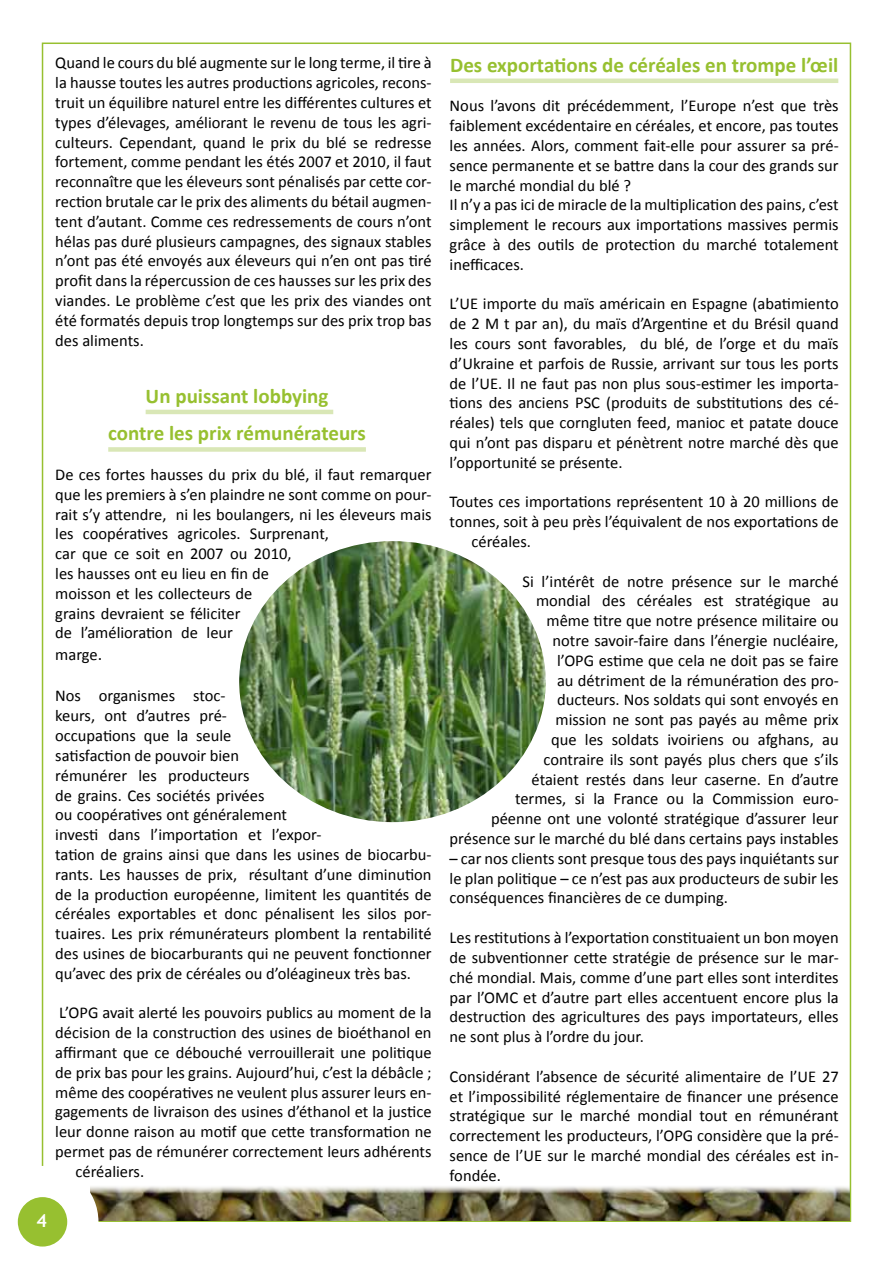
<style>
.page{position:relative;width:893px;height:1263px;background:#fff}
.page>*{position:absolute;margin:0;border:0;box-sizing:border-box;transform-origin:0 0}
.t1{font:700 21px/37.5px "Calibri";color:#97c030;text-align:center}
.t2{font:700 18px "Trebuchet MS";color:#fff}
.t3{font:16.5px/19.8px "Calibri";color:#000;text-align:justify}
.s1{font-family:"Times";font-size:18px}
</style>
<div class="page">
<hr style="left:146px;top:410px;width:187px;height:4px;background:#d9e7b6">
<div style="left:108px;top:447px;width:258px;height:5px;background:#d9e7b6"></div>
<hr style="left:450px;top:79px;width:388px;height:4px;background:#d9e7b6">
<img style="left:239px;top:541px;width:307px;height:281px">
<img style="left:98px;top:1185px;width:752px;height:35px">
<svg style="left:17px;top:1186px;width:81px;height:61px"></svg>
<p class="t3" style="left:55px;top:53px;width:378px">Quand le cours du blé augmente sur le long terme, il tire à la hausse toutes les autres productions agricoles, recons&shy;truit un équilibre naturel entre les différentes cultures et types d’élevages, améliorant le revenu de tous les agri&shy;culteurs. Cependant, quand le prix du blé se redresse fortement, comme pendant les étés 2007 et 2010, il faut reconnaître que les éleveurs sont pénalisés par cette cor&shy;rection brutale car le prix des aliments du bétail augmen&shy;tent d’autant. Comme ces redressements de cours n’ont hélas pas duré plusieurs campagnes, des signaux stables n’ont pas été envoyés aux éleveurs qui n’en ont pas tiré profit dans la répercussion de ces hausses sur les prix des viandes. Le problème c’est que les prix des viandes ont été formatés depuis trop longtemps sur des prix trop bas des aliments.</p>
<p class="t1" style="left:108px;top:377px;width:259px">Un puissant lobbying<br>contre les prix rémunérateurs</p>
<p class="t3" style="left:55px;top:465px;width:378px;text-align:left">De ces fortes hausses du prix du blé, il faut remarquer que les premiers à s’en plaindre ne sont comme on pour&shy;rait s’y attendre, ni les boulangers, ni les éleveurs mais les coopératives agricoles. Surprenant,<br>car que ce soit en 2007 ou 2010,<br>les hausses ont eu lieu en fin de<br>moisson et les collecteurs de<br>grains devraient se féliciter<br>de l’amélioration de leur</p>
<p class="t3" style="left:55px;top:645px;width:48px">marge<span class="s1">.</span></p>
<p class="t3" style="left:55px;top:686px;width:378px;text-align:left">Nos organismes stoc-<br>keurs, ont d’autres pré-<br>occupations que la seule<br>satisfaction de pouvoir bien<br>rémunérer les producteurs<br>de grains. Ces sociétés privées<br>ou coopératives ont généralement<br>investi dans l’importation et l’expor-<br>tation de grains ainsi que dans les usines de biocarbu&shy;rants. Les hausses de prix, résultant d’une diminution de la production européenne, limitent les quantités de céréales exportables et donc pénalisent les silos por&shy;tuaires. Les prix rémunérateurs plombent la rentabilité des usines de biocarburants qui ne peuvent fonctionner qu’avec des prix de céréales ou d’oléagineux très bas.</p>
<p class="t3" style="left:59px;top:1003px;width:374px">L’OPG avait alerté les pouvoirs publics au moment de la</p>
<p class="t3" style="left:55px;top:1023px;width:378px">décision de la construction des usines de bioéthanol en</p>
<p class="t3" style="left:55px;top:1042px;width:378px">affirmant que ce débouché verrouillerait une politique</p>
<p class="t3" style="left:55px;top:1062px;width:378px">de prix bas pour les grains. Aujourd’hui, c’est la débâcle ;</p>
<p class="t3" style="left:55px;top:1082px;width:378px">même des coopératives ne veulent plus assurer leurs en-</p>
<p class="t3" style="left:55px;top:1102px;width:378px">gagements de livraison des usines d’éthanol et la justice</p>
<p class="t3" style="left:55px;top:1122px;width:378px">leur donne raison au motif que cette transformation ne</p>
<p class="t3" style="left:55px;top:1141px;width:378px">permet pas de rémunérer correctement leurs adhérents</p>
<p class="t3" style="left:76px;top:1161px;width:70px">céréaliers.</p>
<p class="t2" style="left:36px;top:1209px;width:12px">4</p>
<p class="t1" style="left:450px;top:46px;width:390px">Des exportations de céréales en trompe l’œil</p>
<p class="t3" style="left:450px;top:96px;width:391px;text-align:left">Nous l’avons dit précédemment, l’Europe n’est que très faiblement excédentaire en céréales, et encore, pas toutes les années. Alors, comment fait-elle pour assurer sa pré&shy;sence permanente et se battre dans la cour des grands sur le marché mondial du blé ?<br>Il n’y a pas ici de miracle de la multiplication des pains, c’est simplement le recours aux importations massives permis grâce à des outils de protection du marché totalement inefficaces.</p>
<p class="t3" style="left:450px;top:294px;width:391px">L’UE importe du maïs américain en Espagne (abatimiento de 2 M t par an), du maïs d’Argentine et du Brésil quand les cours sont favorables, du blé, de l’orge et du maïs d’Ukraine et parfois de Russie, arrivant sur tous les ports de l’UE. Il ne faut pas non plus sous-estimer les importa&shy;tions des anciens PSC (produits de substitutions des cé&shy;réales) tels que corngluten feed, manioc et patate douce qui n’ont pas disparu et pénètrent notre marché dès que l’opportunité se présente.</p>
<p class="t3" style="left:450px;top:492px;width:391px">Toutes ces importations représentent 10 à 20 millions de</p>
<p class="t3" style="left:450px;top:512px;width:391px">tonnes, soit à peu près l’équivalent de nos exportations de</p>
<p class="t3" style="left:472px;top:532px;width:61px">céréales.</p>
<p class="t3" style="left:450px;top:571px;width:391px;text-align:right">Si l’intérêt de notre présence sur le marché<br>mondial des céréales est stratégique au<br>même titre que notre présence militaire ou<br>notre savoir-faire dans l’énergie nucléaire,<br>l’OPG estime que cela ne doit pas se faire<br>au détriment de la rémunération des pro-<br>ducteurs. Nos soldats qui sont envoyés en<br>mission ne sont pas payés au même prix<br>que les soldats ivoiriens ou afghans, au<br>contraire ils sont payés plus chers que s’ils<br>étaient restés dans leur caserne. En d’autre<br>termes, si la France ou la Commission euro-<br>péenne ont une volonté stratégique d’assurer leur présence sur le marché du blé dans certains pays instables</p>
<p class="t3" style="left:450px;top:848px;width:391px">– car nos clients sont presque tous des pays inquiétants sur le plan politique – ce n’est pas aux producteurs de subir les conséquences financières de ce dumping.</p>
<p class="t3" style="left:450px;top:928px;width:391px">Les restitutions à l’exportation constituaient un bon moyen de subventionner cette stratégie de présence sur le mar&shy;ché mondial. Mais, comme d’une part elles sont interdites par l’OMC et d’autre part elles accentuent encore plus la destruction des agricultures des pays importateurs, elles ne sont plus à l’ordre du jour.</p>
<p class="t3" style="left:450px;top:1066px;width:391px">Considérant l’absence de sécurité alimentaire de l’UE 27 et l’impossibilité réglementaire de financer une présence stratégique sur le marché mondial tout en rémunérant correctement les producteurs, l’OPG considère que la pré&shy;sence de l’UE sur le marché mondial des céréales est in&shy;fondée.</p>
</div>
